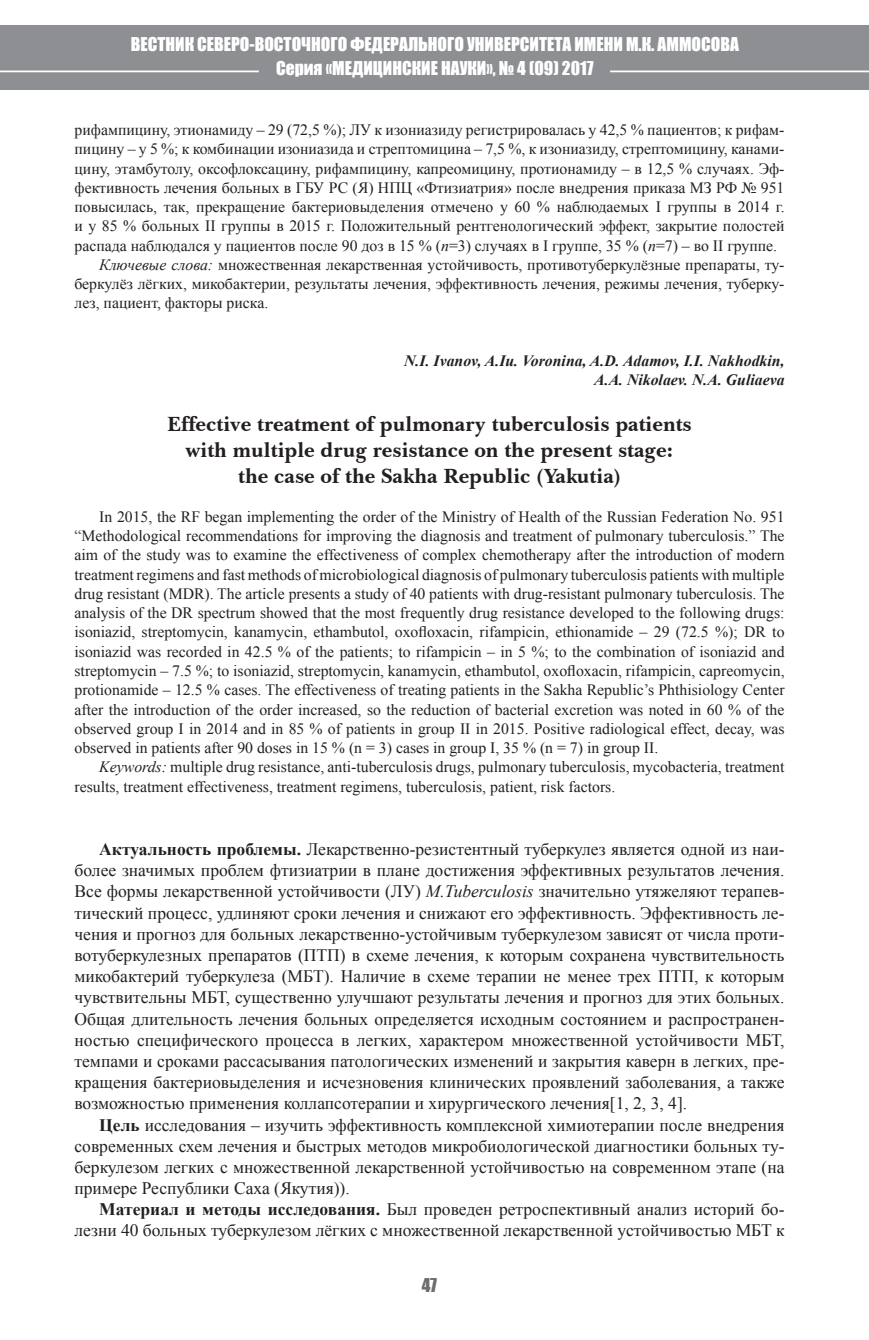
<style>
.page{position:relative;width:869px;height:1340px;background:#fff}
.page>*{position:absolute;margin:0;border:0;box-sizing:border-box;transform-origin:0 0}
.Стиль_абзаца_2{font:700 21px "Baskerville BT";color:#231f20}
.Обычный{font:17.5px/21.2px "Times New Roman";color:#231f20;text-align:justify}
.t1{font:17.5px/24.5px "Impact";color:#fff;text-align:center}
.t2{font:17.5px "Impact";color:#6c6d70}
.Обычный-2{font:15.75px/19.2px "Times New Roman";color:#231f20;text-align:justify}
.Обычный-3{font:italic 700 15.75px "Times New Roman";color:#231f20}
.s1{font-style:italic}
.s2{font-weight:700}
</style>
<div class="page">
<div style="left:0;top:25px;width:868px;height:64px;background:#8d8f92"></div>
<hr style="left:0;top:71px;width:259px;height:1px;background:#fff">
<hr style="left:610px;top:71px;width:258px;height:1px;background:#fff">
<p class="t1" style="left:131px;top:31px;width:609px">ВЕСТНИК СЕВЕРО-ВОСТОЧНОГО ФЕДЕРАЛЬНОГО УНИВЕРСИТЕТА ИМЕНИ М.К. АММОСОВА<br>Серия «МЕДИЦИНСКИЕ НАУКИ», № 4 (09) 2017</p>
<p class="Обычный-2" style="left:74px;top:120px;width:711px">рифампицину, этионамиду – 29 (72,5 %); ЛУ к изониазиду регистрировалась у 42,5 % пациентов; к рифам&shy;пицину – у 5 %; к комбинации изониазида и стрептомицина – 7,5 %, к изониазиду, стрептомицину, канами&shy;цину, этамбутолу, оксофлоксацину, рифампицину, капреомицину, протионамиду – в 12,5 % случаях. Эф&shy;фективность лечения больных в ГБУ РС (Я) НПЦ «Фтизиатрия» после внедрения приказа МЗ РФ № 951 повысилась, так, прекращение бактериовыделения отмечено у 60 % наблюдаемых I группы в 2014 г. и у 85 % больных II группы в 2015 г. Положительный рентгенологический эффект, закрытие полостей распада наблюдался у пациентов после 90 доз в 15 % (<span class="s1">n</span>=3) случаях в I группе, 35 % (<span class="s1">n</span>=7) – во II группе.</p>
<p class="Обычный-2" style="left:74px;top:255px;width:711px;text-indent:25px"><span class="s1">Ключевые слова:</span> множественная лекарственная устойчивость, противотуберкулёзные препараты, ту&shy;беркулёз лёгких, микобактерии, результаты лечения, эффективность лечения, режимы лечения, туберку&shy;лез, пациент, факторы риска.</p>
<p class="Обычный-3" style="left:404px;top:350px;width:381px">N.I. Ivanov, A.Iu. Voronina, A.D. Adamov, I.I. Nakhodkin,</p>
<p class="Обычный-3" style="left:594px;top:369px;width:192px">A.A. Nikolaev. N.A. Guliaeva</p>
<p class="Стиль_абзаца_2" style="left:167px;top:409px;width:526px">Effective treatment of pulmonary tuberculosis patients</p>
<p class="Стиль_абзаца_2" style="left:185px;top:435px;width:489px">with multiple drug resistance on the present stage:</p>
<p class="Стиль_абзаца_2" style="left:238px;top:462px;width:384px">the case of the Sakha Republic (Yakutia)</p>
<p class="Обычный-2" style="left:74px;top:507px;width:711px;text-indent:25px">In 2015, the RF began implementing the order of the Ministry of Health of the Russian Federation No. 951 “Methodological recommendations for improving the diagnosis and treatment of pulmonary tuberculosis.” The aim of the study was to examine the effectiveness of complex chemotherapy after the introduction of modern treatment regimens and fast methods of microbiological diagnosis of pulmonary tuberculosis patients with multiple drug resistant (MDR). The article presents a study of 40 patients with drug-resistant pulmonary tuberculosis. The analysis of the DR spectrum showed that the most frequently drug resistance developed to the following drugs: isoniazid, streptomycin, kanamycin, ethambutol, oxofloxacin, rifampicin, ethionamide – 29 (72.5 %); DR to isoniazid was recorded in 42.5 % of the patients; to rifampicin – in 5 %; to the combination of isoniazid and streptomycin – 7.5 %; to isoniazid, streptomycin, kanamycin, ethambutol, oxofloxacin, rifampicin, capreomycin, protionamide – 12.5 % cases. The effectiveness of treating patients in the Sakha Republic’s Phthisiology Center after the introduction of the order increased, so the reduction of bacterial excretion was noted in 60 % of the observed group I in 2014 and in 85 % of patients in group II in 2015. Positive radiological effect, decay, was observed in patients after 90 doses in 15 % (n = 3) cases in group I, 35 % (n = 7) in group II.</p>
<p class="Обычный-2" style="left:74px;top:757px;width:711px;text-indent:25px"><span class="s1">Keywords:</span> multiple drug resistance, anti-tuberculosis drugs, pulmonary tuberculosis, mycobacteria, treatment results, treatment effectiveness, treatment regimens, tuberculosis, patient, risk factors.</p>
<p class="Обычный" style="left:74px;top:838px;width:711px;text-indent:25px"><span class="s2">Актуальность проблемы.</span> Лекарственно-резистентный туберкулез является одной из наи&shy;более значимых проблем фтизиатрии в плане достижения эффективных результатов лечения.<br>Все формы лекарственной устойчивости (ЛУ) <span class="s1">M.Tuberculosis</span> значительно утяжеляют терапев&shy;тический процесс, удлиняют сроки лечения и снижают его эффективность. Эффективность ле&shy;чения и прогноз для больных лекарственно-устойчивым туберкулезом зависят от числа проти&shy;вотуберкулезных препаратов (ПТП) в схеме лечения, к которым сохранена чувствительность микобактерий туберкулеза (МБТ). Наличие в схеме терапии не менее трех ПТП, к которым чувствительны МБТ, существенно улучшают результаты лечения и прогноз для этих больных.<br>Общая длительность лечения больных определяется исходным состоянием и распространен&shy;ностью специфического процесса в легких, характером множественной устойчивости МБТ, темпами и сроками рассасывания патологических изменений и закрытия каверн в легких, пре&shy;кращения бактериовыделения и исчезновения клинических проявлений заболевания, а также возможностью применения коллапсотерапии и хирургического лечения[1, 2, 3, 4].</p>
<p class="Обычный" style="left:74px;top:1113px;width:711px;text-indent:25px"><span class="s2">Цель</span> исследования – изучить эффективность комплексной химиотерапии после внедрения современных схем лечения и быстрых методов микробиологической диагностики больных ту&shy;беркулезом легких с множественной лекарственной устойчивостью на современном этапе (на примере Республики Саха (Якутия)).</p>
<p class="Обычный" style="left:74px;top:1198px;width:711px;text-align:right"><span class="s2">Материал и методы исследования.</span> Был проведен ретроспективный анализ историй бо&shy;лезни 40 больных туберкулезом лёгких с множественной лекарственной устойчивостью МБТ к</p>
<p class="t2" style="left:421px;top:1271px;width:17px">47</p>
</div>
